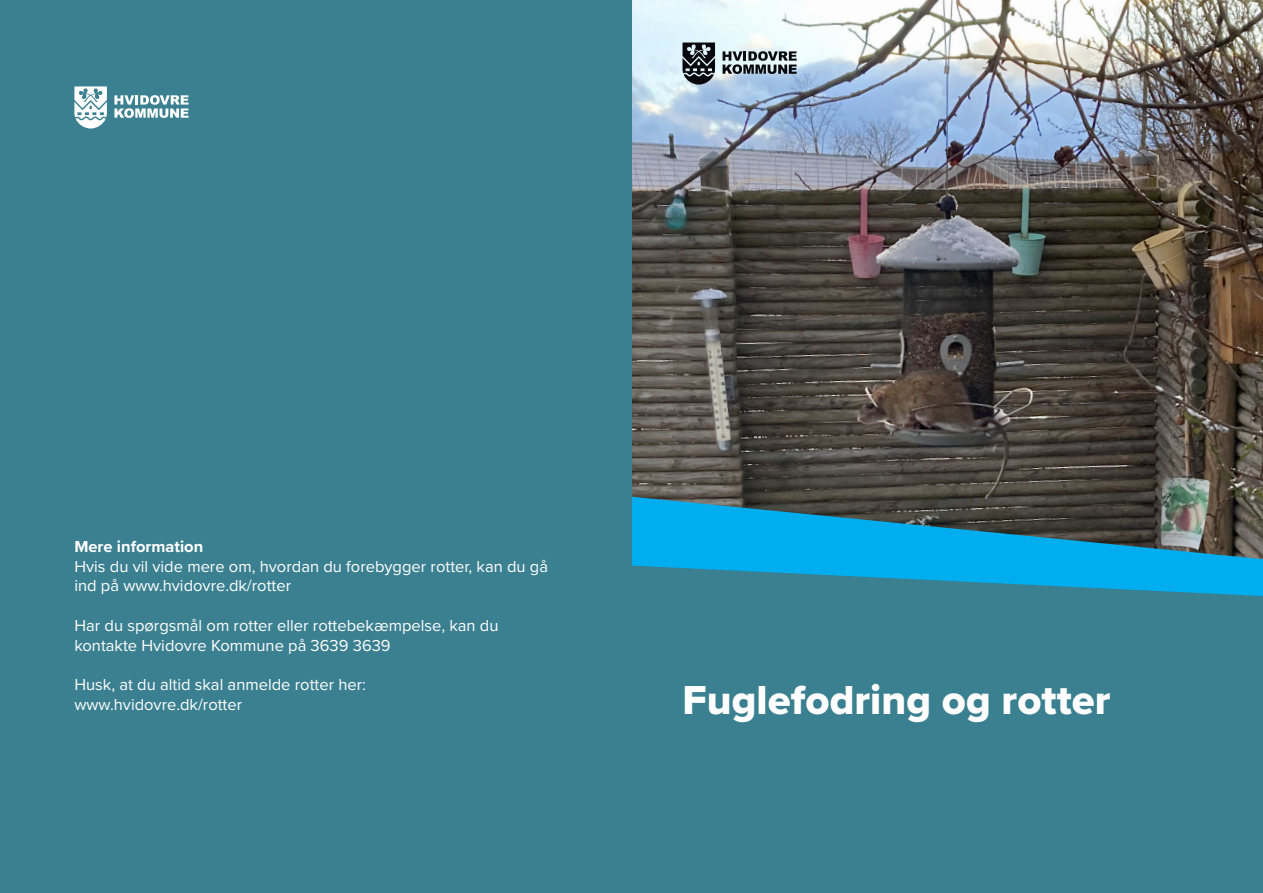
<style>
.page{position:relative;width:1263px;height:893px;background:#fff}
.page>*{position:absolute;margin:0;border:0;box-sizing:border-box;transform-origin:0 0}
.Titel_H1{font:42px "Proxima Nova Extrabld";color:#fff}
.t1{font:16.5px/19.8px "Proxima Nova";color:#fff}
.t2{font:700 16.5px "Proxima Nova";color:#fff}
</style>
<div class="page">
<div style="left:606px;top:0;width:657px;height:893px;background:#3b8090"></div>
<img style="left:632px;top:0;width:631px;height:497px">
<svg style="left:682px;top:43px;width:33px;height:42px"></svg>
<svg style="left:722px;top:51px;width:75px;height:23px;background:#747e83"></svg>
<svg style="left:632px;top:497px;width:631px;height:99px;fill:#00aeef"></svg>
<div style="left:0;top:0;width:631px;height:893px;background:#3b8090"></div>
<svg style="left:74px;top:86px;width:33px;height:43px"></svg>
<svg style="left:114px;top:95px;width:75px;height:23px"></svg>
<p class="t2" style="left:74px;top:534px;width:130px">Mere information</p>
<p class="t1" style="left:74px;top:555px;width:475px">Hvis du vil vide mere om, hvordan du forebygger rotter, kan du gå ind på www.hvidovre.dk/rotter</p>
<p class="t1" style="left:74px;top:615px;width:426px">Har du spørgsmål om rotter eller rottebekæmpelse, kan du kontakte Hvidovre Kommune på 3639 3639</p>
<p class="t1" style="left:74px;top:674px;width:293px">Husk, at du altid skal anmelde rotter her:</p>
<p class="t1" style="left:74px;top:694px;width:169px">www.hvidovre.dk/rotter</p>
<h1 class="Titel_H1" style="left:682px;top:668px;width:429px">Fuglefodring og rotter</h1>
</div>
